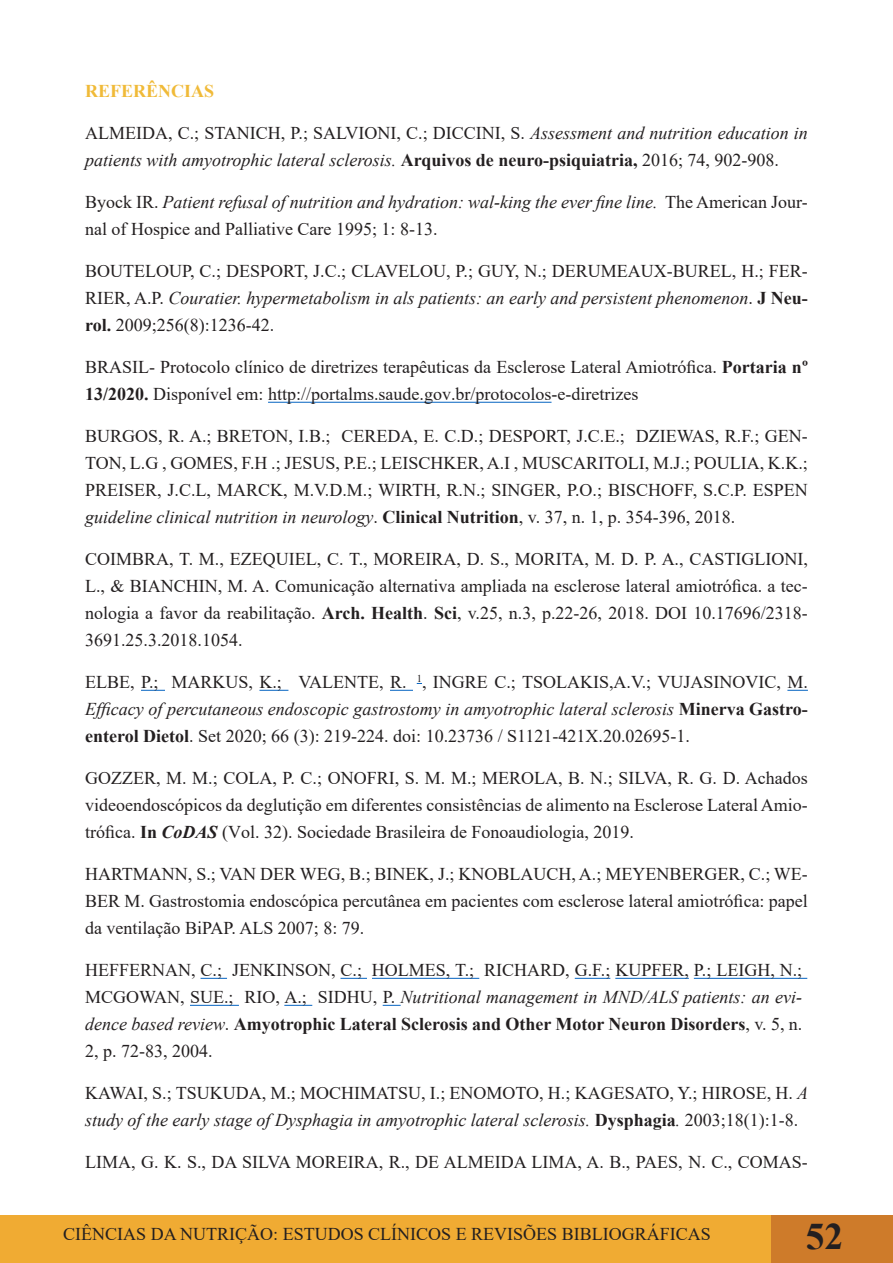
<style>
.page{position:relative;width:893px;height:1263px;background:#fff}
.page>*{position:absolute;margin:0;border:0;box-sizing:border-box;transform-origin:0 0}
.t1{font:700 37.5px "Times New Roman";color:#231f20}
.t2{font:18px/27px "Times New Roman";color:#231f20;text-align:justify}
.t3{font:italic 18px/27px "Times New Roman";color:#231f20}
.t4{font:700 18px "Times New Roman";color:#f0ba38}
.s1{font-style:normal}
.s2{font-weight:700;font-style:normal}
.s3{font-style:italic}
.s4{font-weight:700}
.s5{font-weight:700;font-style:italic}
</style>
<div class="page">
<div style="left:0;top:1215px;width:893px;height:48px;background:#f0ab33"></div>
<div style="left:771px;top:1215px;width:122px;height:48px;background:#ce7b2a"></div>
<hr style="left:892px;top:1215px;width:1px;height:48px;background:#f0ab33">
<hr style="left:268px;top:402px;width:283px;height:1px;background:#0563c1">
<svg style="left:141px;top:690px;width:24px;height:1px"></svg>
<svg style="left:259px;top:690px;width:29px;height:1px"></svg>
<svg style="left:390px;top:690px;width:23px;height:1px"></svg>
<svg style="left:787px;top:690px;width:21px;height:1px"></svg>
<svg style="left:201px;top:978px;width:26px;height:1px"></svg>
<svg style="left:340px;top:978px;width:27px;height:1px"></svg>
<hr style="left:372px;top:978px;width:107px;height:1px;background:#0563c1">
<hr style="left:575px;top:978px;width:35px;height:1px;background:#0563c1">
<hr style="left:615px;top:978px;width:74px;height:1px;background:#0563c1">
<hr style="left:694px;top:978px;width:113px;height:1px;background:#0563c1">
<hr style="left:190px;top:1005px;width:49px;height:1px;background:#0563c1">
<svg style="left:284px;top:1005px;width:28px;height:1px"></svg>
<svg style="left:383px;top:1005px;width:18px;height:1px"></svg>
<p class="t4" style="left:85px;top:78px;width:131px">REFERÊNCIAS</p>
<p class="t3" style="left:85px;top:119px;width:724px"><span class="s1">ALMEIDA, C.; STANICH, P.; SALVIONI, C.; DICCINI, S.</span> Assessment and nutrition education in patients with amyotrophic lateral sclerosis. <span class="s2">Arquivos de neuro-psiquiatria,</span> <span class="s1">2016; 74, 902-908.</span></p>
<p class="t2" style="left:85px;top:188px;width:724px">Byock IR. <span class="s3">Patient refusal of nutrition and hydration: wal-king the ever fine line.</span> The American Jour&shy;nal of Hospice and Palliative Care 1995; 1: 8-13.</p>
<p class="t2" style="left:85px;top:257px;width:724px">BOUTELOUP, C.; DESPORT, J.C.; CLAVELOU, P.; GUY, N.; DERUMEAUX-BUREL, H.; FER-RIER, A.P. <span class="s3">Couratier. hypermetabolism in als patients: an early and persistent phenomenon</span>. <span class="s4">J Neu&shy;rol.</span> 2009;256(8):1236-42.</p>
<p class="t2" style="left:85px;top:353px;width:724px">BRASIL- Protocolo clínico de diretrizes terapêuticas da Esclerose Lateral Amiotrófica. <span class="s4">Portaria nº<br>13/2020.</span> Disponível em: http://portalms.saude.gov.br/protocolos‐e‐diretrizes</p>
<p class="t2" style="left:85px;top:422px;width:724px">BURGOS, R. A.; BRETON, I.B.; CEREDA, E. C.D.; DESPORT, J.C.E.; DZIEWAS, R.F.; GEN-TON, L.G , GOMES, F.H .; JESUS, P.E.; LEISCHKER, A.I , MUSCARITOLI, M.J.; POULIA, K.K.; PREISER, J.C.L, MARCK, M.V.D.M.; WIRTH, R.N.; SINGER, P.O.; BISCHOFF, S.C.P. ESPEN <span class="s3">guideline clinical nutrition in neurology</span>. <span class="s4">Clinical Nutrition</span>, v. 37, n. 1, p. 354-396, 2018.</p>
<p class="t2" style="left:85px;top:545px;width:724px">COIMBRA, T. M., EZEQUIEL, C. T., MOREIRA, D. S., MORITA, M. D. P. A., CASTIGLIONI, L., &amp; BIANCHIN, M. A. Comunicação alternativa ampliada na esclerose lateral amiotrófica. a tec&shy;nologia a favor da reabilitação. <span class="s4">Arch. Health</span>. <span class="s4">Sci</span>, v.25, n.3, p.22-26, 2018. DOI 10.17696/2318- 3691.25.3.2018.1054.</p>
<p class="t2" style="left:85px;top:668px;width:724px">ELBE, P.; MARKUS, K.; VALENTE, R. <sup>1</sup>, INGRE C.; TSOLAKIS,A.V.; VUJASINOVIC, M.<br><span class="s3">Efficacy of percutaneous endoscopic gastrostomy in amyotrophic lateral sclerosis</span> <span class="s4">Minerva Gastro&shy;enterol Dietol</span>. Set 2020; 66 (3): 219-224. doi: 10.23736 / S1121-421X.20.02695-1.</p>
<p class="t2" style="left:85px;top:764px;width:724px">GOZZER, M. M.; COLA, P. C.; ONOFRI, S. M. M.; MEROLA, B. N.; SILVA, R. G. D. Achados videoendoscópicos da deglutição em diferentes consistências de alimento na Esclerose Lateral Amio&shy;trófica. <span class="s4">In</span> <span class="s5">CoDAS</span> (Vol. 32). Sociedade Brasileira de Fonoaudiologia, 2019.</p>
<p class="t2" style="left:85px;top:860px;width:724px">HARTMANN, S.; VAN DER WEG, B.; BINEK, J.; KNOBLAUCH, A.; MEYENBERGER, C.; WE-BER M. Gastrostomia endoscópica percutânea em pacientes com esclerose lateral amiotrófica: papel da ventilação BiPAP. ALS 2007; 8: 79.</p>
<p class="t2" style="left:85px;top:956px;width:719px">HEFFERNAN, C.; JENKINSON, C.; HOLMES, T.; RICHARD, G.F.; KUPFER, P.; LEIGH, N.; MCGOWAN, SUE.; RIO, A.; SIDHU, P. <span class="s3">Nutritional management in MND/ALS patients: an evi&shy;dence based review</span>. <span class="s4">Amyotrophic Lateral Sclerosis and Other Motor Neuron Disorders</span>, v. 5, n.<br>2, p. 72-83, 2004.</p>
<p class="t2" style="left:85px;top:1079px;width:725px">KAWAI, S.; TSUKUDA, M.; MOCHIMATSU, I.; ENOMOTO, H.; KAGESATO, Y.; HIROSE, H. <span class="s3">A study of the early stage of Dysphagia in amyotrophic lateral sclerosis.</span> <span class="s4">Dysphagia</span><span class="s3">.</span> 2003;18(1):1-8.</p>
<p class="t2" style="left:85px;top:1148px;width:724px">LIMA, G. K. S., DA SILVA MOREIRA, R., DE ALMEIDA LIMA, A. B., PAES, N. C., COMAS-</p>
<p class="t2" style="left:63px;top:1220px;width:649px">CIÊNCIAS DA NUTRIÇÃO: ESTUDOS CLÍNICOS E REVISÕES BIBLIOGRÁFICAS</p>
<h1 class="t1" style="left:806px;top:1209px;width:39px">52</h1>
</div>
